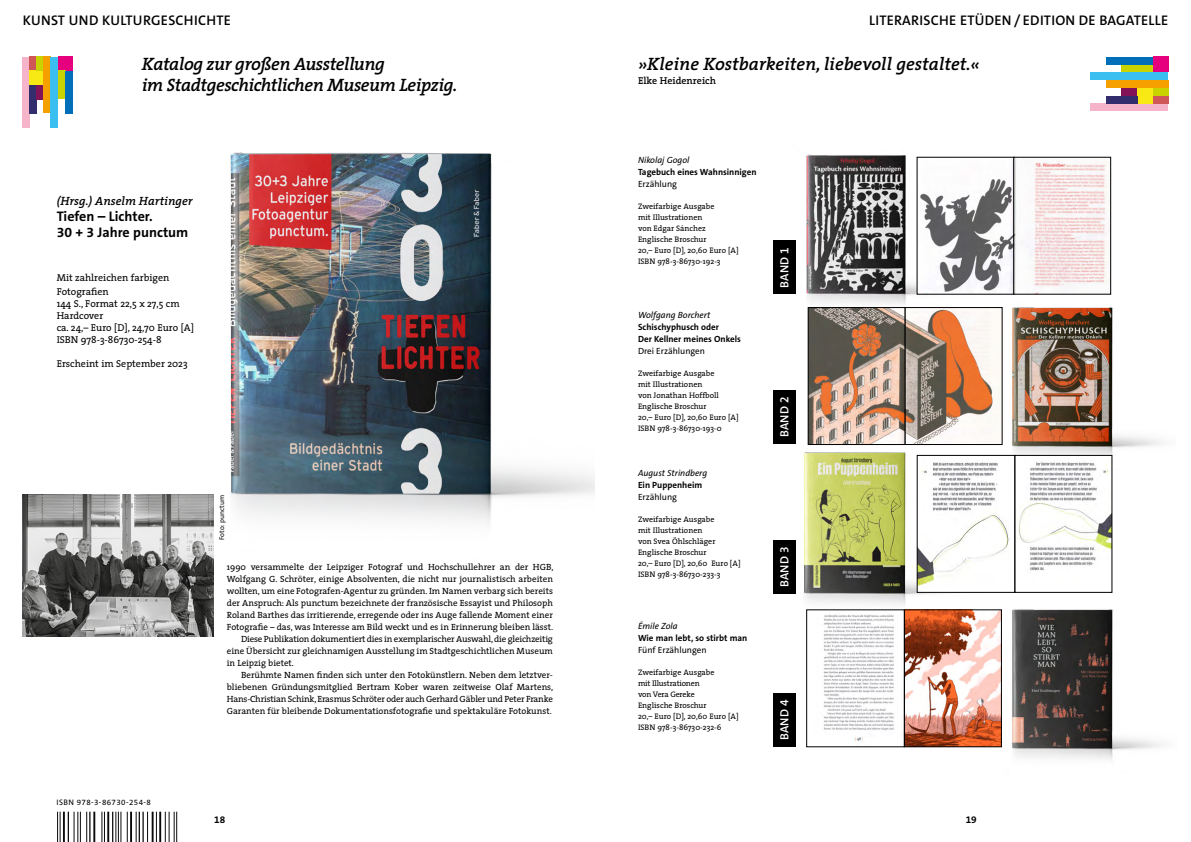
<style>
.page{position:relative;width:1191px;height:842px;background:#fff}
.page>*{position:absolute;margin:0;border:0;box-sizing:border-box;transform-origin:0 0}
.t1{font:italic 600 18px/21px "The Serif";letter-spacing:-.025em;color:#000}
.t2{font:italic 600 18px "The Serif";color:#000}
.t3{font:600 14px "The Sans C5";letter-spacing:.02em;color:#000}
.t4{font:700 14px/16px "The Sans C5";color:#000}
.t5{font:12px "The Serif Semi Bold Sem Bd Ita 4";color:#000}
.t6{font:600 11.9px "The Sans C5";letter-spacing:.02em;color:#fff}
.t7{font:10px/12px "The Serif";color:#000}
.t8{font:600 10px "The Serif";color:#000}
.t9{font:700 10px "The Sans C5";color:#000}
.t10{font:9px "The Serif";color:#000}
.t11{font:9px "The Serif";letter-spacing:-.02em;color:#000}
.t12{font:700 9px/12px "The Sans C5";color:#000}
.t13{font:italic 9px "The Sans C5";color:#000}
.t14{font:9px "The Sans C5";color:#000}
.t15{font:8px/11px "The Serif";color:#000}
.t16{font:8px "The Sans C5";letter-spacing:.05em;color:#000}
.t17{font:7px "The Sans C5";color:#000}
</style>
<div class="page">
<div style="left:23px;top:57px;width:7px;height:70px;background:#f5b4c9"></div>
<div style="left:30px;top:57px;width:7px;height:14px;background:#cf5758"></div>
<div style="left:30px;top:71px;width:14px;height:14px;background:#f8e914"></div>
<div style="left:58px;top:57px;width:14px;height:14px;background:#e6007d"></div>
<div style="left:37px;top:57px;width:7px;height:14px;background:#c8d300"></div>
<div style="left:30px;top:85px;width:7px;height:28px;background:#322e6d"></div>
<div style="left:37px;top:85px;width:7px;height:14px;background:#821357"></div>
<div style="left:44px;top:57px;width:7px;height:56px;background:#f6a000"></div>
<div style="left:51px;top:57px;width:7px;height:70px;background:#3abff0"></div>
<div style="left:58px;top:71px;width:7px;height:28px;background:#c8d300"></div>
<div style="left:65px;top:71px;width:7px;height:42px;background:#006fb9"></div>
<div style="left:1090px;top:103px;width:78px;height:8px;background:#f5b4c9"></div>
<div style="left:1152px;top:96px;width:16px;height:7px;background:#cf5758"></div>
<div style="left:1137px;top:88px;width:15px;height:15px;background:#f8e914"></div>
<div style="left:1152px;top:57px;width:16px;height:15px;background:#e6007d"></div>
<div style="left:1152px;top:88px;width:16px;height:8px;background:#c8d300"></div>
<div style="left:1106px;top:96px;width:31px;height:7px;background:#322e6d"></div>
<div style="left:1121px;top:88px;width:16px;height:8px;background:#821357"></div>
<div style="left:1106px;top:80px;width:62px;height:8px;background:#f6a000"></div>
<div style="left:1090px;top:72px;width:78px;height:8px;background:#3abff0"></div>
<div style="left:1121px;top:64px;width:31px;height:8px;background:#c8d300"></div>
<div style="left:1106px;top:57px;width:46px;height:7px;background:#006fb9"></div>
<hr style="left:60px;top:812px;width:1px;height:30px;background:#0a0a0a">
<hr style="left:57px;top:812px;width:1px;height:30px;background:#0a0a0a">
<hr style="left:63px;top:812px;width:2px;height:30px;background:#0a0a0a">
<hr style="left:68px;top:812px;width:1px;height:30px;background:#0a0a0a">
<hr style="left:86px;top:812px;width:1px;height:30px;background:#0a0a0a">
<hr style="left:80px;top:812px;width:1px;height:30px;background:#0a0a0a">
<hr style="left:78px;top:812px;width:1px;height:30px;background:#0a0a0a">
<hr style="left:74px;top:812px;width:1px;height:30px;background:#0a0a0a">
<hr style="left:89px;top:812px;width:1px;height:30px;background:#0a0a0a">
<hr style="left:93px;top:812px;width:2px;height:30px;background:#0a0a0a">
<hr style="left:104px;top:812px;width:1px;height:30px;background:#0a0a0a">
<hr style="left:102px;top:812px;width:1px;height:30px;background:#0a0a0a">
<hr style="left:107px;top:812px;width:2px;height:30px;background:#0a0a0a">
<hr style="left:112px;top:812px;width:1px;height:30px;background:#0a0a0a">
<hr style="left:127px;top:812px;width:1px;height:30px;background:#0a0a0a">
<hr style="left:121px;top:812px;width:1px;height:30px;background:#0a0a0a">
<hr style="left:118px;top:812px;width:1px;height:30px;background:#0a0a0a">
<hr style="left:116px;top:812px;width:1px;height:30px;background:#0a0a0a">
<hr style="left:130px;top:812px;width:2px;height:30px;background:#0a0a0a">
<hr style="left:136px;top:812px;width:1px;height:30px;background:#0a0a0a">
<hr style="left:142px;top:812px;width:2px;height:30px;background:#0a0a0a">
<hr style="left:139px;top:812px;width:1px;height:30px;background:#0a0a0a">
<hr style="left:147px;top:812px;width:1px;height:30px;background:#0a0a0a">
<hr style="left:152px;top:812px;width:2px;height:30px;background:#0a0a0a">
<hr style="left:156px;top:812px;width:1px;height:30px;background:#0a0a0a">
<hr style="left:159px;top:812px;width:2px;height:30px;background:#0a0a0a">
<hr style="left:176px;top:812px;width:1px;height:30px;background:#0a0a0a">
<hr style="left:174px;top:812px;width:1px;height:30px;background:#0a0a0a">
<hr style="left:169px;top:812px;width:1px;height:30px;background:#0a0a0a">
<hr style="left:165px;top:812px;width:1px;height:30px;background:#0a0a0a">
<img style="left:213px;top:152px;width:382px;height:410px">
<img style="left:23px;top:494px;width:190px;height:142px">
<img style="left:795px;top:436px;width:219px;height:174px">
<img style="left:795px;top:154px;width:218px;height:154px">
<img style="left:992px;top:302px;width:170px;height:169px">
<img style="left:919px;top:159px;width:93px;height:133px">
<svg style="left:1015px;top:159px;width:93px;height:133px"></svg>
<div style="left:1013px;top:157px;width:97px;height:137px;border:1px solid #000"></div>
<img style="left:810px;top:309px;width:93px;height:134px">
<div style="left:808px;top:307px;width:97px;height:138px;border:1px solid #000"></div>
<img style="left:919px;top:457px;width:94px;height:133px">
<div style="left:917px;top:455px;width:98px;height:137px;border:1px solid #000"></div>
<svg style="left:1017px;top:457px;width:93px;height:114px"></svg>
<img style="left:992px;top:605px;width:170px;height:155px">
<div style="left:773px;top:240px;width:22px;height:54px;background:#000"></div>
<div style="left:773px;top:390px;width:22px;height:54px;background:#000"></div>
<div style="left:773px;top:540px;width:22px;height:54px;background:#000"></div>
<div style="left:773px;top:693px;width:22px;height:54px;background:#000"></div>
<img style="left:823px;top:614px;width:71px;height:128px">
<div style="left:806px;top:610px;width:98px;height:137px;border:1px solid #000"></div>
<svg style="left:906px;top:612px;width:93px;height:133px"></svg>
<div style="left:904px;top:610px;width:97px;height:137px;border:1px solid #000"></div>
<svg style="left:907px;top:309px;width:93px;height:134px"></svg>
<div style="left:905px;top:307px;width:97px;height:138px;border:1px solid #000"></div>
<h2 class="t3" style="left:23px;top:11px;width:210px">KUNST UND KULTURGESCHICHTE</h2>
<h2 class="t3" style="left:869px;top:11px;width:300px">LITERARISCHE ETÜDEN / EDITION DE BAGATELLE</h2>
<h1 class="t1" style="left:142px;top:53px;width:317px">Katalog zur großen Ausstellung<br>im Stadtgeschichtlichen Museum Leipzig.</h1>
<h3 class="t5" style="left:57px;top:191px;width:137px">(Hrsg.) Anselm Hartinger</h3>
<h2 class="t4" style="left:57px;top:208px;width:133px">Tiefen – Lichter.<br>30 + 3 Jahre punctum</h2>
<p class="t7" style="left:57px;top:270px;width:114px;line-height:14px">Mit zahlreichen farbigen<br>Fotografien</p>
<p class="t7" style="left:57px;top:297px;width:139px">144 S., Format 22,5 x 27,5 cm<br>Hardcover<br>ca. 24,– Euro [D], 24,70 Euro [A]<br>ISBN 978-3-86730-254-8</p>
<p class="t7" style="left:57px;top:357px;width:133px">Erscheint im September 2023</p>
<p class="t16" style="left:56px;top:797px;width:96px">ISBN 978-3-86730-254-8</p>
<p class="t17" style="left:217px;top:540px;width:46px;rotate:-90deg">Foto: punctum</p>
<p class="t10" style="left:227px;top:560px;width:328px">1990 versammelte der Leipziger Fotograf und Hochschullehrer an der HGB,</p>
<p class="t10" style="left:227px;top:572px;width:327px">Wolfgang G. Schröter, einige Absolventen, die nicht nur journalistisch arbeiten</p>
<p class="t10" style="left:227px;top:584px;width:327px">wollten, um eine Fotografen-Agentur zu gründen. Im Namen verbarg sich bereits</p>
<p class="t10" style="left:227px;top:596px;width:327px">der Anspruch: Als punctum bezeichnete der französische Essayist und Philosoph</p>
<p class="t10" style="left:227px;top:608px;width:327px">Roland Barthes das irritierende, erregende oder ins Auge fallende Moment einer</p>
<p class="t10" style="left:227px;top:620px;width:328px">Fotografie – das, was Interesse am Bild weckt und es in Erinnerung bleiben lässt.</p>
<p class="t11" style="left:241px;top:632px;width:313px">Diese Publikation dokumentiert dies in exemplarischer Auswahl, die gleichzeitig</p>
<p class="t10" style="left:227px;top:644px;width:327px">eine Übersicht zur gleichnamigen Ausstellung im Stadtgeschichtlichen Museum</p>
<p class="t10" style="left:227px;top:656px;width:69px">in Leipzig bietet.</p>
<p class="t10" style="left:241px;top:668px;width:313px">Berühmte Namen finden sich unter den Fotokünstlern. Neben dem letztver-</p>
<p class="t10" style="left:227px;top:680px;width:328px">bliebenen Gründungsmitglied Bertram Kober waren zeitweise Olaf Martens,</p>
<p class="t11" style="left:227px;top:692px;width:327px">Hans-Christian Schink, Erasmus Schröter oder auch Gerhard Gäbler und Peter Franke</p>
<p class="t10" style="left:227px;top:704px;width:326px">Garanten für bleibende Dokumentationsfotografie und spektakuläre Fotokunst.</p>
<h1 class="t2" style="left:638px;top:49px;width:343px">»Kleine Kostbarkeiten, liebevoll gestaltet.«</h1>
<p class="t8" style="left:638px;top:72px;width:79px">Elke Heidenreich</p>
<p class="t13" style="left:638px;top:154px;width:53px">Nikolaj Gogol</p>
<p class="t12" style="left:638px;top:166px;width:120px">Tagebuch eines Wahnsinnigen</p>
<p class="t14" style="left:638px;top:178px;width:41px">Erzählung</p>
<p class="t15" style="left:638px;top:200px;width:102px">Zweifarbige Ausgabe<br>mit Illustrationen<br>von Edgar Sánchez<br>Englische Broschur<br>20,– Euro [D], 20,60 Euro [A]<br>ISBN 978-3-86730-192-3</p>
<p class="t13" style="left:638px;top:309px;width:74px">Wolfgang Borchert</p>
<p class="t12" style="left:638px;top:321px;width:104px">Schischyphusch oder<br>Der Kellner meines Onkels</p>
<p class="t14" style="left:638px;top:345px;width:69px">Drei Erzählungen</p>
<p class="t15" style="left:638px;top:367px;width:102px">Zweifarbige Ausgabe<br>mit Illustrationen<br>von Jonathan Hoffboll<br>Englische Broschur<br>20,– Euro [D], 20,60 Euro [A]<br>ISBN 978-3-86730-193-0</p>
<p class="t13" style="left:638px;top:467px;width:71px">August Strindberg</p>
<p class="t12" style="left:638px;top:479px;width:66px">Ein Puppenheim</p>
<p class="t14" style="left:638px;top:491px;width:41px">Erzählung</p>
<p class="t15" style="left:638px;top:514px;width:104px">Zweifarbige Ausgabe<br>mit Illustrationen<br>von Svea Öhlschläger<br>Englische Broschur<br>20,– Euro [D], 20,60 Euro [A]<br>ISBN 978-3-86730-233-3</p>
<p class="t13" style="left:638px;top:620px;width:41px">Émile Zola</p>
<p class="t12" style="left:638px;top:632px;width:111px">Wie man lebt, so stirbt man</p>
<p class="t14" style="left:638px;top:644px;width:70px">Fünf Erzählungen</p>
<p class="t15" style="left:638px;top:667px;width:102px">Zweifarbige Ausgabe<br>mit Illustrationen<br>von Vera Gereke<br>Englische Broschur<br>20,– Euro [D], 20,60 Euro [A]<br>ISBN 978-3-86730-232-6</p>
<h3 class="t6" style="left:777px;top:288px;width:42px;rotate:-90deg">BAND 1</h3>
<h3 class="t6" style="left:777px;top:437px;width:42px;rotate:-90deg">BAND 2</h3>
<h3 class="t6" style="left:777px;top:587px;width:42px;rotate:-90deg">BAND 3</h3>
<h3 class="t6" style="left:777px;top:740px;width:42px;rotate:-90deg">BAND 4</h3>
<p class="t9" style="left:214px;top:814px;width:12px">18</p>
<p class="t9" style="left:965px;top:814px;width:12px">19</p>
</div>
